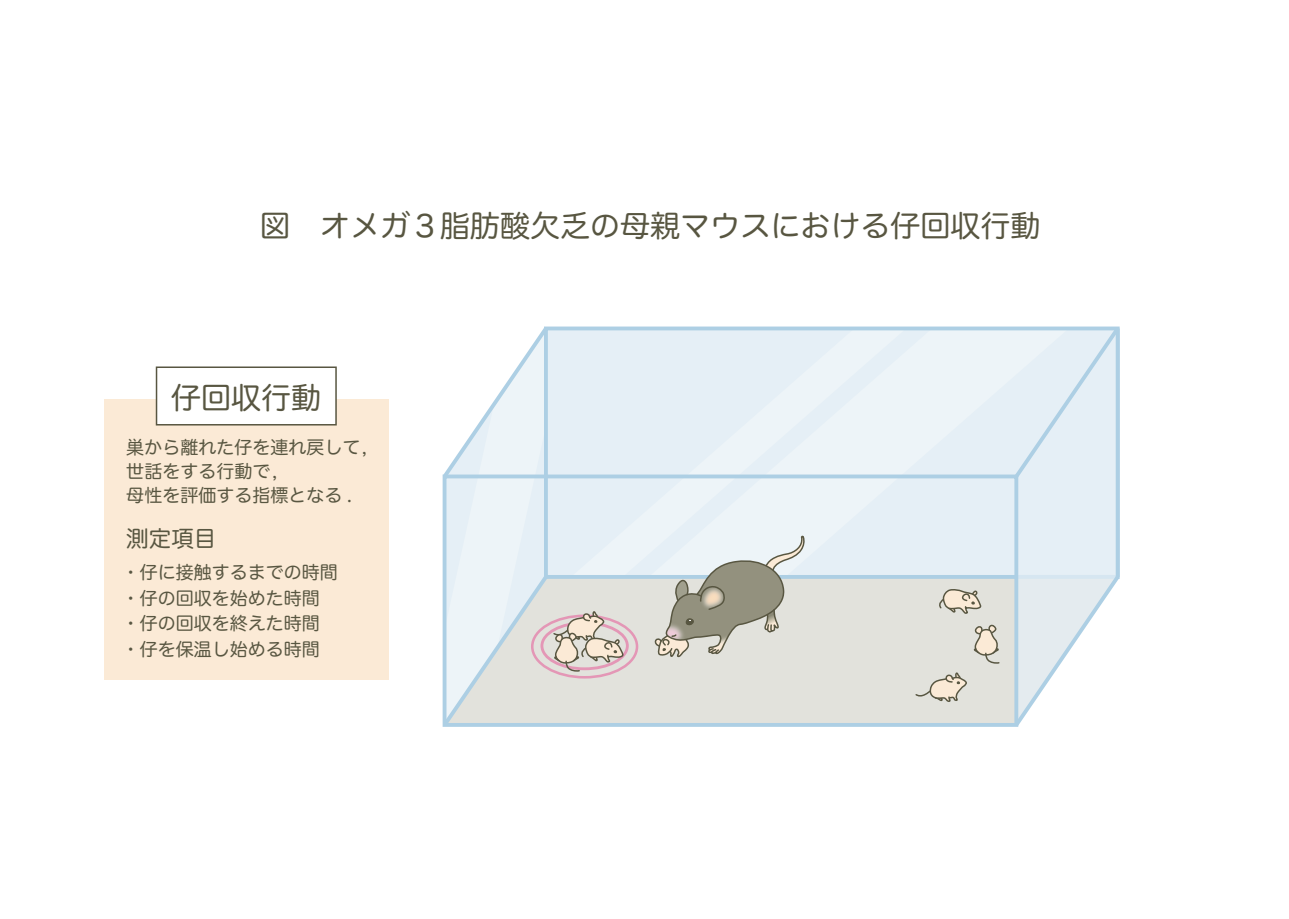
<style>
.page{position:relative;width:1289px;height:919px;background:#fff}
.page>*{position:absolute;margin:0;border:0;box-sizing:border-box;transform-origin:0 0}
.t1{font:30px "Hira Maru Pro N W4";color:#585641}
.t2{font:22.5px "Hira Maru Pro N W4";color:#585641}
.t3{font:18px/25.5px "Hira Maru Pro N W4";color:#585641}
</style>
<div class="page">
<div style="left:623px;top:578px;width:387px;height:143px;background:#e2e2dc"></div>
<div style="left:623px;top:331px;width:25px;height:242px;background:#e5eff6"></div>
<div style="left:648px;top:331px;width:362px;height:242px;background:#e5eff6"></div>
<div style="left:544px;top:326px;width:575px;height:252px;border:4px solid #adcfe4"></div>
<svg style="left:1010px;top:326px;width:110px;height:401px"></svg>
<div style="left:442px;top:474px;width:576px;height:252px;border:4px solid #adcfe4"></div>
<svg style="left:1115px;top:328px;width:4px;height:249px"></svg>
<div style="left:104px;top:399px;width:285px;height:281px;background:#fbead6"></div>
<div style="left:156px;top:366px;width:181px;height:59px;background:#fff;border:2px solid #585641"></div>
<svg style="left:914px;top:672px;width:53px;height:31px;background:#d6d1c4"></svg>
<svg style="left:972px;top:622px;width:28px;height:42px"></svg>
<svg style="left:442px;top:326px;width:181px;height:401px;background:#e4eaed"></svg>
<svg style="left:937px;top:588px;width:44px;height:26px"></svg>
<img style="left:651px;top:536px;width:3px;height:123px">
<svg style="left:654px;top:536px;width:150px;height:123px;background:#c4c5bd"></svg>
<h1 class="t1" style="left:260px;top:199px;width:781px">図　オメガ３脂肪酸欠乏の母親マウスにおける仔回収行動</h1>
<h1 class="t1" style="left:171px;top:371px;width:151px">仔回収行動</h1>
<p class="t3" style="left:126px;top:434px;width:242px;line-height:24px">巣から離れた仔を連れ戻して,世話をする行動で,<br>母性を評価する指標となる .</p>
<p class="t2" style="left:126px;top:518px;width:91px">測定項目</p>
<p class="t3" style="left:122px;top:558px;width:218px">・仔に接触するまでの時間・仔の回収を始めた時間・仔の回収を終えた時間・仔を保温し始める時間</p>
</div>
